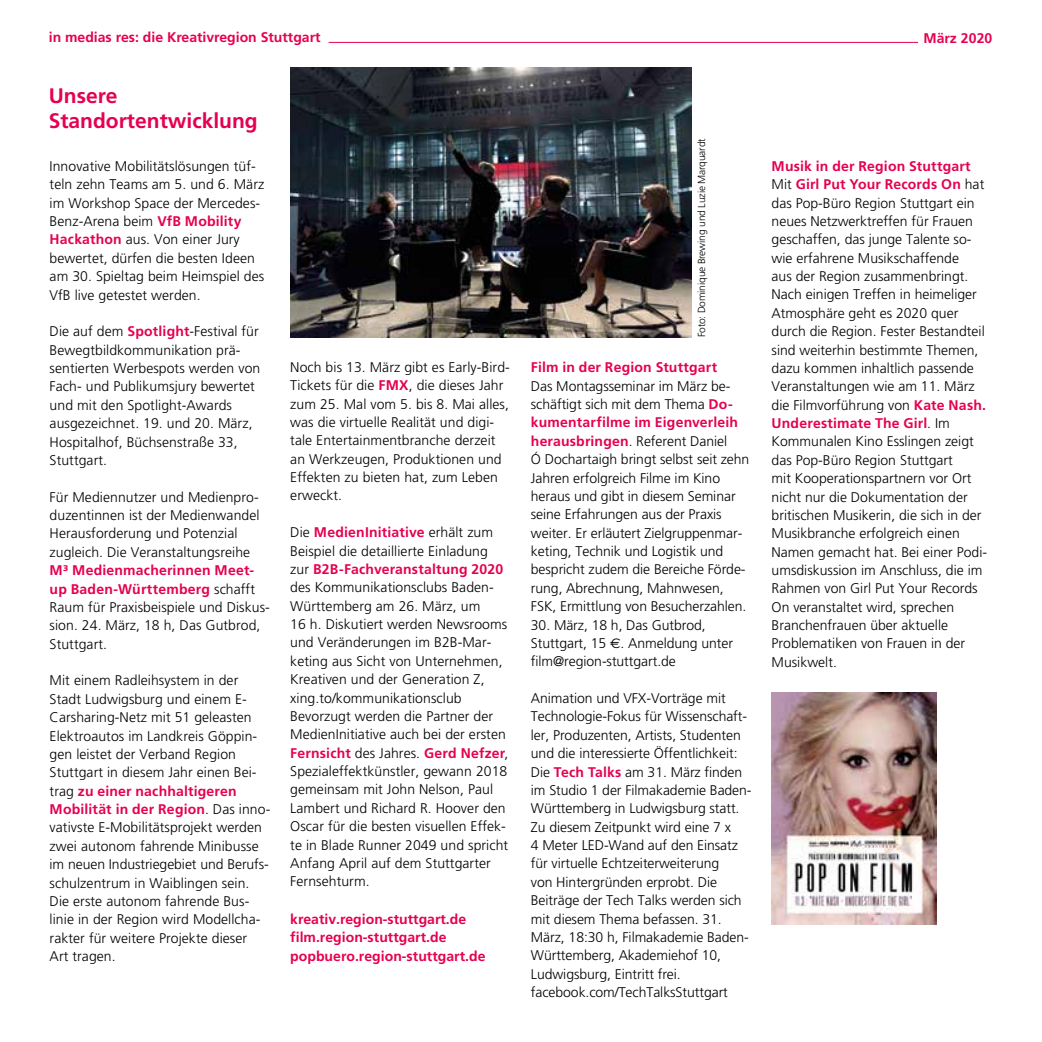
<style>
.page{position:relative;width:1042px;height:1042px;background:#fff}
.page>*{position:absolute;margin:0;border:0;box-sizing:border-box;transform-origin:0 0}
.t1{font:700 21px/25.2px "Frutiger";color:#e50051}
.t2{font:300 14px/18.4px "Frutiger";color:#000}
.t3{font:700 14px/18.4px "Frutiger";color:#e50051}
.t4{font:300 10.15px "Frutiger";letter-spacing:-.015em;color:#000}
.s1{font-weight:700;color:#e50051}
.s2{font-family:"Euro Sans";font-weight:400}
</style>
<div class="page">
<img style="left:771px;top:693px;width:165px;height:231px">
<hr style="left:329px;top:42px;width:603px;height:1px;background:#e50051">
<img style="left:290px;top:68px;width:401px;height:269px">
<div style="left:918px;top:32px;width:74px;height:18px;background:#fff"></div>
<p class="t3" style="left:49px;top:28px;width:273px">in medias res: die Kreativregion Stuttgart</p>
<h1 class="t1" style="left:49px;top:83px;width:210px">Unsere<br>Standortentwicklung</h1>
<p class="t2" style="left:50px;top:157px;width:216px">Innovative Mobilitätslösungen tüf&shy;teln zehn Teams am 5. und 6. März im Workshop Space der Mercedes-<br>Benz-Arena beim <span class="s1">VfB Mobility<br>Hackathon</span> aus. Von einer Jury bewertet, dürfen die besten Ideen am 30. Spieltag beim Heimspiel des<br>VfB live getestet werden.</p>
<p class="t2" style="left:50px;top:322px;width:212px">Die auf dem <span class="s1">Spotlight</span>-Festival für<br>Bewegtbildkommunikation prä&shy;sentierten Werbespots werden von<br>Fach- und Publikumsjury bewertet und mit den Spotlight-Awards ausgezeichnet. 19. und 20. März,<br>Hospitalhof, Büchsenstraße 33,<br>Stuttgart.</p>
<p class="t2" style="left:50px;top:488px;width:211px">Für Mediennutzer und Medienpro&shy;duzentinnen ist der Medienwandel Herausforderung und Potenzial zugleich. Die Veranstaltungsreihe</p>
<p class="t2" style="left:50px;top:561px;width:222px"><span class="s1">M³ Medienmacherinnen Meet&shy;up Baden-Württemberg</span> schafft<br>Raum für Praxisbeispiele und Diskus&shy;sion. 24. März, 18 h, Das Gutbrod,<br>Stuttgart.</p>
<p class="t2" style="left:50px;top:671px;width:222px">Mit einem Radleihsystem in der<br>Stadt Ludwigsburg und einem E-<br>Carsharing-Netz mit 51 geleasten<br>Elektroautos im Landkreis Göppin&shy;gen leistet der Verband Region<br>Stuttgart in diesem Jahr einen Bei&shy;trag <span class="s1">zu einer nachhaltigeren<br>Mobilität in der Region</span>. Das inno&shy;vativste E-Mobilitätsprojekt werden zwei autonom fahrende Minibusse im neuen Industriegebiet und Berufs&shy;schulzentrum in Waiblingen sein.<br>Die erste autonom fahrende Bus&shy;linie in der Region wird Modellcha&shy;rakter für weitere Projekte dieser<br>Art tragen.</p>
<p class="t2" style="left:290px;top:358px;width:221px">Noch bis 13. März gibt es Early-Bird-<br>Tickets für die <span class="s1">FMX</span>, die dieses Jahr zum 25. Mal vom 5. bis 8. Mai alles, was die virtuelle Realität und digi&shy;tale Entertainmentbranche derzeit an Werkzeugen, Produktionen und<br>Effekten zu bieten hat, zum Leben erweckt.</p>
<p class="t2" style="left:290px;top:523px;width:219px">Die <span class="s1">MedienInitiative</span> erhält zum<br>Beispiel die detaillierte Einladung zur <span class="s1">B2B-Fachveranstaltung 2020 </span>des Kommunikationsclubs Baden-<br>Württemberg am 26. März, um<br>16 h. Diskutiert werden Newsrooms und Veränderungen im B2B-Mar&shy;keting aus Sicht von Unternehmen,<br>Kreativen und der Generation Z, xing.to/kommunikationsclub<br>Bevorzugt werden die Partner der<br>MedienInitiative auch bei der ersten<br><span class="s1">Fernsicht</span> des Jahres. <span class="s1">Gerd Nefzer</span>,<br>Spezialeffektkünstler, gewann 2018 gemeinsam mit John Nelson, Paul<br>Lambert und Richard R. Hoover den<br>Oscar für die besten visuellen Effek&shy;te in Blade Runner 2049 und spricht<br>Anfang April auf dem Stuttgarter<br>Fernsehturm.</p>
<p class="t3" style="left:290px;top:910px;width:197px">kreativ.region-stuttgart.de film.region-stuttgart.de popbuero.region-stuttgart.de</p>
<p class="t3" style="left:923px;top:28px;width:70px">März 2020</p>
<p class="t4" style="left:696px;top:337px;width:200px;rotate:-90deg">Foto: Dominique Brewing und Luzie Marquardt</p>
<p class="t3" style="left:531px;top:358px;width:188px">Film in der Region Stuttgart</p>
<p class="t2" style="left:531px;top:377px;width:220px">Das Montagsseminar im März be&shy;schäftigt sich mit dem Thema <span class="s1">Do&shy;kumentarfilme im Eigenverleih herausbringen</span>. Referent Daniel<br>Ó Dochartaigh bringt selbst seit zehn Jahren erfolgreich Filme im Kino heraus und gibt in diesem Seminar seine Erfahrungen aus der Praxis weiter. Er erläutert Zielgruppenmar&shy;keting, Technik und Logistik und bespricht zudem die Bereiche Förde&shy;rung, Abrechnung, Mahnwesen, FSK, Ermittlung von Besucherzahlen.</p>
<p class="t2" style="left:531px;top:615px;width:204px">30. März, 18 h, Das Gutbrod,<br>Stuttgart, 15 <span class="s2">€</span>. Anmeldung unter film@region-stuttgart.de</p>
<p class="t2" style="left:531px;top:689px;width:222px">Animation und VFX-Vorträge mit Technologie-Fokus für Wissenschaft&shy;ler, Produzenten, Artists, Studenten und die interessierte Öffentlichkeit:<br>Die <span class="s1">Tech Talks</span> am 31. März finden im Studio 1 der Filmakademie Baden-Württemberg in Ludwigsburg statt.<br>Zu diesem Zeitpunkt wird eine 7 x<br>4 Meter LED-Wand auf den Einsatz für virtuelle Echtzeiterweiterung<br>von Hintergründen erprobt. Die Beiträge der Tech Talks werden sich mit diesem Thema befassen. 31.<br>März, 18:30 h, Filmakademie Baden-Württemberg, Akademiehof 10, Ludwigsburg, Eintritt frei. facebook.com/TechTalksStuttgart</p>
<p class="t2" style="left:771px;top:157px;width:217px"><span class="s1">Musik in der Region Stuttgart<br></span>Mit <span class="s1">Girl Put Your Records On</span> hat das Pop-Büro Region Stuttgart ein neues Netzwerktreffen für Frauen geschaffen, das junge Talente so&shy;wie erfahrene Musikschaffende<br>aus der Region zusammenbringt.<br>Nach einigen Treffen in heimeliger<br>Atmosphäre geht es 2020 quer durch die Region. Fester Bestandteil sind weiterhin bestimmte Themen, dazu kommen inhaltlich passende<br>Veranstaltungen wie am 11. März die Filmvorführung von <span class="s1">Kate Nash.<br>Underestimate The Girl</span>. Im<br>Kommunalen Kino Esslingen zeigt das Pop-Büro Region Stuttgart<br>mit Kooperationspartnern vor Ort nicht nur die Dokumentation der britischen Musikerin, die sich in der<br>Musikbranche erfolgreich einen<br>Namen gemacht hat. Bei einer Podi&shy;umsdiskussion im Anschluss, die im<br>Rahmen von Girl Put Your Records<br>On veranstaltet wird, sprechen<br>Branchenfrauen über aktuelle<br>Problematiken von Frauen in der<br>Musikwelt.</p>
</div>
